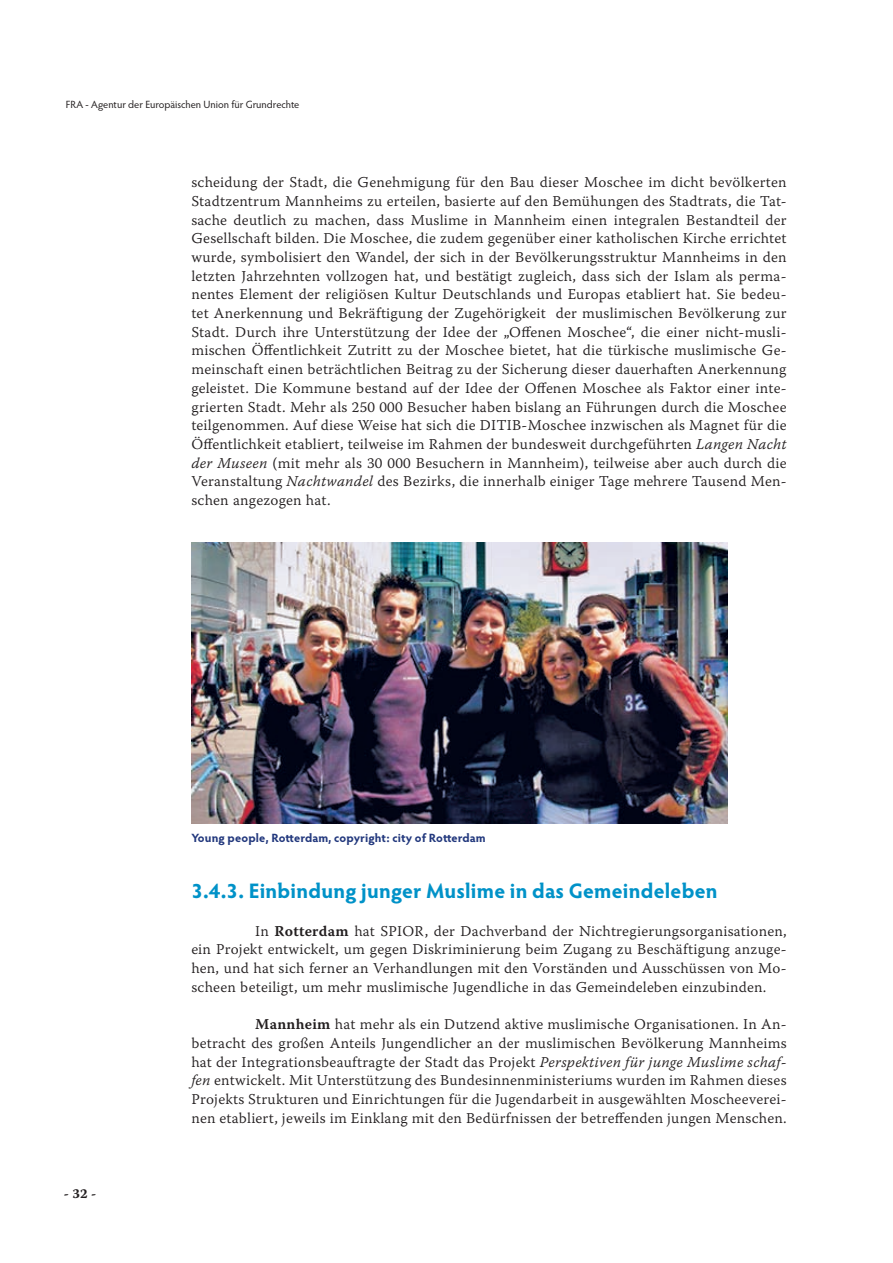
<style>
.page{position:relative;width:893px;height:1263px;background:#fff}
.page>*{position:absolute;margin:0;border:0;box-sizing:border-box;transform-origin:0 0}
.t1{font:700 21px "Hypatia Sans Pro";letter-spacing:.01em;color:#0092c8}
.t2{font:15px/18.8px "Warnock Pro Light Capt";letter-spacing:.015em;color:#231f20;text-align:justify}
.t3{font:13.5px "Warnock Pro Bold Capt";color:#231f20}
.t4{font:700 12px "Hypatia Sans Pro";letter-spacing:.01em;color:#22387d}
.t5{font:10.5px "Hypatia Sans Pro";color:#231f20}
.s1{font-family:"Warnock Pro Light It Capt"}
.s2{font-family:"Warnock Pro Semibold Capt"}
</style>
<div class="page">
<img style="left:191px;top:543px;width:536px;height:280px">
<p class="t5" style="left:66px;top:97px;width:235px">FRA - Agentur der Europäischen Union für Grundrechte</p>
<p class="t2" style="left:191px;top:173px;width:597px">scheidung der Stadt, die Genehmigung für den Bau dieser Moschee im dicht bevölkerten Stadtzentrum Mannheims zu erteilen, basierte auf den Bemühungen des Stadtrats, die Tat&shy;sache deutlich zu machen, dass Muslime in Mannheim einen integralen Bestandteil der Gesellschaft bilden. Die Moschee, die zudem gegenüber einer katholischen Kirche errichtet wurde, symbolisiert den Wandel, der sich in der Bevölkerungsstruktur Mannheims in den letzten Jahrzehnten vollzogen hat, und bestätigt zugleich, dass sich der Islam als perma&shy;nentes Element der religiösen Kultur Deutschlands und Europas etabliert hat. Sie bedeu&shy;tet Anerkennung und Bekräftigung der Zugehörigkeit der muslimischen Bevölkerung zur Stadt. Durch ihre Unterstützung der Idee der „Offenen Moschee“, die einer nicht-musli&shy;mischen Öffentlichkeit Zutritt zu der Moschee bietet, hat die türkische muslimische Ge&shy;meinschaft einen beträchtlichen Beitrag zu der Sicherung dieser dauerhaften Anerkennung geleistet. Die Kommune bestand auf der Idee der Offenen Moschee als Faktor einer inte&shy;grierten Stadt. Mehr als 250 000 Besucher haben bislang an Führungen durch die Moschee teilgenommen. Auf diese Weise hat sich die DITIB-Moschee inzwischen als Magnet für die Öffentlichkeit etabliert, teilweise im Rahmen der bundesweit durchgeführten <span class="s1">Langen Nacht der Museen</span> (mit mehr als 30 000 Besuchern in Mannheim), teilweise aber auch durch die Veranstaltung <span class="s1">Nachtwandel</span> des Bezirks, die innerhalb einiger Tage mehrere Tausend Men&shy;schen angezogen hat.</p>
<p class="t4" style="left:191px;top:829px;width:296px">Young people, Rotterdam, copyright: city of Rotterdam</p>
<p class="t3" style="left:64px;top:1185px;width:34px">- 32 -</p>
<h1 class="t1" style="left:191px;top:876px;width:528px">3.4.3. Einbindung junger Muslime in das Gemeindeleben</h1>
<p class="t2" style="left:191px;top:921px;width:597px;text-indent:64px">In <span class="s2">Rotterdam</span> hat SPIOR, der Dachverband der Nichtregierungsorganisationen, ein Projekt entwickelt, um gegen Diskriminierung beim Zugang zu Beschäftigung anzuge&shy;hen, und hat sich ferner an Verhandlungen mit den Vorständen und Ausschüssen von Mo&shy;scheen beteiligt, um mehr muslimische Jugendliche in das Gemeindeleben einzubinden.</p>
<p class="t2" style="left:191px;top:1014px;width:597px;text-indent:64px"><span class="s2">Mannheim</span> hat mehr als ein Dutzend aktive muslimische Organisationen. In An&shy;betracht des großen Anteils Jungendlicher an der muslimischen Bevölkerung Mannheims hat der Integrationsbeauftragte der Stadt das Projekt <span class="s1">Perspektiven für junge Muslime schaf&shy;fen</span> entwickelt. Mit Unterstützung des Bundesinnenministeriums wurden im Rahmen dieses Projekts Strukturen und Einrichtungen für die Jugendarbeit in ausgewählten Moscheeverei&shy;nen etabliert, jeweils im Einklang mit den Bedürfnissen der betreffenden jungen Menschen.</p>
</div>
